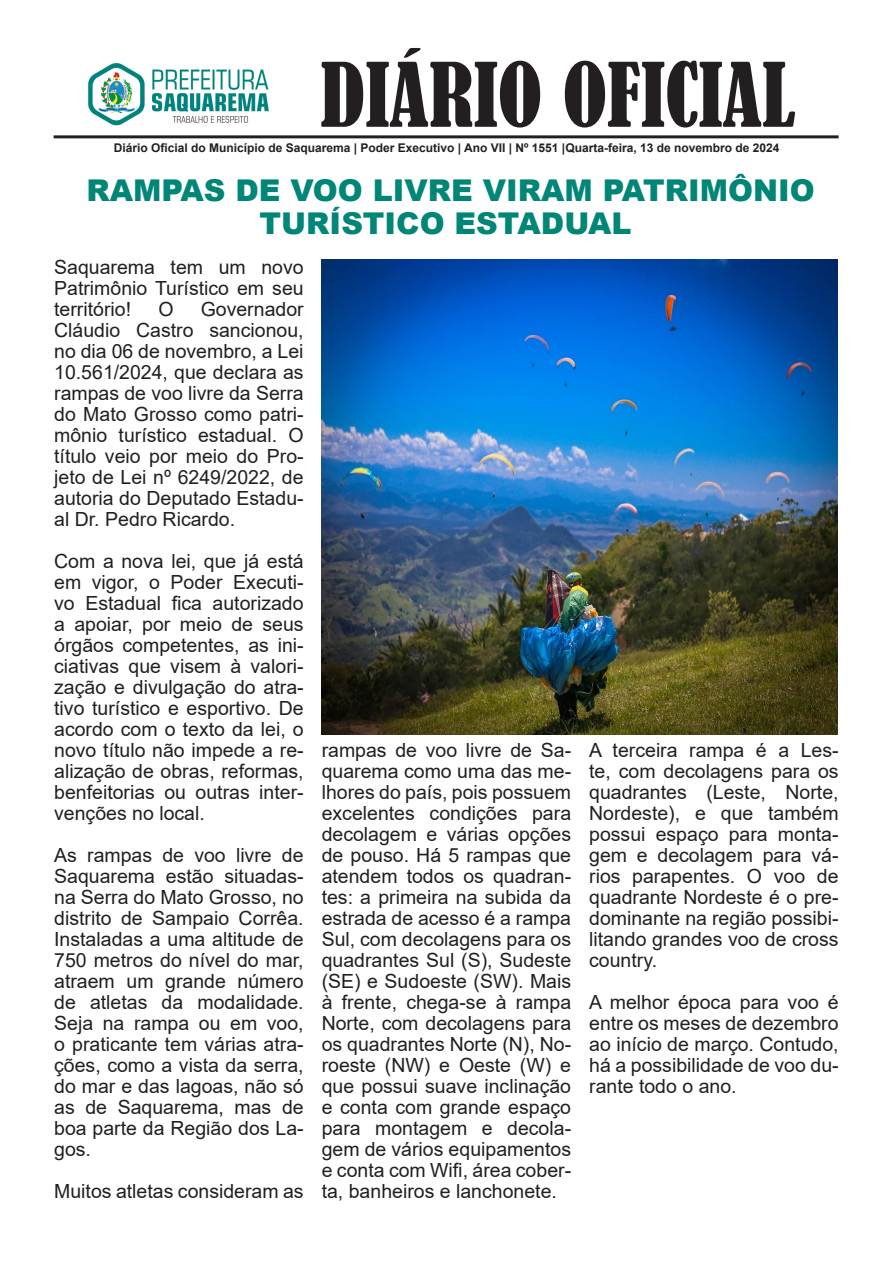
<style>
.page{position:relative;width:893px;height:1263px;background:#fff}
.page>*{position:absolute;margin:0;border:0;box-sizing:border-box;transform-origin:0 0}
.t1{font:condensed 82.5px "Bernard";color:#231f20}
.t2{font:900 30px/33px "Arial";color:#008677;text-align:center}
.t3{font:19.5px/21px "Arial";color:#231f20;text-align:justify}
.t4{font:700 12px "Arial";color:#231f20}
</style>
<div class="page">
<hr style="left:54px;top:135px;width:785px;height:3px;background:#231f20">
<img style="left:88px;top:63px;width:181px;height:63px">
<img style="left:322px;top:259px;width:516px;height:476px">
<p class="t1" style="left:321px;top:47px;width:476px">DIÁRIO OFICIAL</p>
<p class="t4" style="left:114px;top:139px;width:667px">Diário Oficial do Município de Saquarema | Poder Executivo | Ano VII | Nº 1551 |Quarta-feira, 13 de novembro de 2024</p>
<p class="t2" style="left:86px;top:173px;width:730px">RAMPAS DE VOO LIVRE VIRAM PATRIMÔNIO<br>TURÍSTICO ESTADUAL</p>
<p class="t3" style="left:54px;top:256px;width:251px">Saquarema tem um novo Patrimônio Turístico em seu território!</p>
<p class="t3" style="left:158px;top:298px;width:17px">O</p>
<p class="t3" style="left:54px;top:298px;width:251px;text-indent:146px">Governador Cláudio Castro sancionou, no dia 06 de novembro, a Lei 10.561/2024, que declara as rampas de voo livre da Serra do Mato Grosso como patri&shy;mônio turístico estadual. O título veio por meio do Pro&shy;jeto de Lei nº 6249/2022, de autoria do Deputado Estadu&shy;al Dr. Pedro Ricardo.</p>
<p class="t3" style="left:54px;top:550px;width:251px">Com a nova lei, que já está em vigor, o Poder Executi&shy;vo Estadual fica autorizado a apoiar, por meio de seus órgãos competentes, as ini&shy;ciativas que visem à valori&shy;zação e divulgação do atra&shy;tivo turístico e esportivo. De acordo com o texto da lei, o novo título não impede a re&shy;alização de obras, reformas, benfeitorias ou outras inter&shy;venções no local.</p>
<p class="t3" style="left:54px;top:844px;width:251px">As rampas de voo livre de Saquarema estão situadas&shy;na Serra do Mato Grosso, no distrito de Sampaio Corrêa.<br>Instaladas a uma altitude de 750 metros do nível do mar, atraem um grande número de atletas da modalidade.<br>Seja na rampa ou em voo, o praticante tem várias atra&shy;ções, como a vista da serra, do mar e das lagoas, não só as de Saquarema, mas de boa parte da Região dos La&shy;gos.</p>
<p class="t3" style="left:54px;top:1180px;width:251px">Muitos atletas consideram as</p>
<p class="t3" style="left:322px;top:739px;width:251px">rampas de voo livre de Sa&shy;quarema como uma das me&shy;lhores do país, pois possuem excelentes condições para decolagem e várias opções de pouso. Há 5 rampas que atendem todos os quadran&shy;tes: a primeira na subida da estrada de acesso é a rampa Sul, com decolagens para os</p>
<p class="t3" style="left:322px;top:949px;width:251px">quadrantes Sul (S), Sudeste (SE) e Sudoeste (SW). Mais à frente, chega-se à rampa Norte, com decolagens para os quadrantes Norte (N), No&shy;roeste (NW) e Oeste (W) e que possui suave inclinação e conta com grande espaço para montagem e decola&shy;gem de vários equipamentos e conta com Wifi, área cober&shy;ta, banheiros e lanchonete.</p>
<p class="t3" style="left:589px;top:739px;width:251px">A terceira rampa é a Les&shy;te, com decolagens para os quadrantes (Leste, Norte, Nordeste), e que também possui espaço para monta&shy;gem e decolagem para vá&shy;rios parapentes. O voo de quadrante Nordeste é o pre&shy;dominante na região possibi&shy;litando grandes voo de cross country.</p>
<p class="t3" style="left:589px;top:991px;width:251px">A melhor época para voo é entre os meses de dezembro ao início de março. Contudo, há a possibilidade de voo du&shy;rante todo o ano.</p>
</div>
